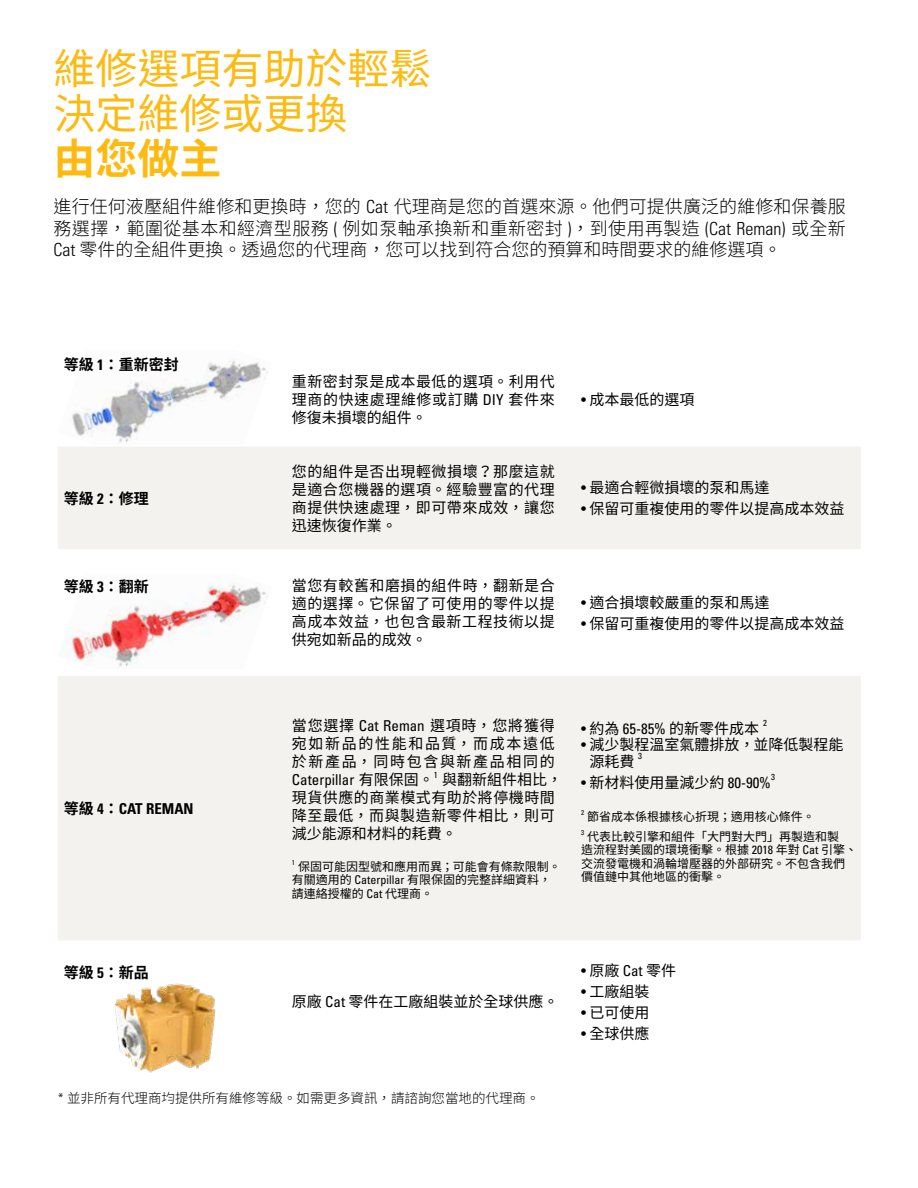
<style>
.page{position:relative;width:918px;height:1188px;background:#fff}
.page>*{position:absolute;margin:0;border:0;box-sizing:border-box;transform-origin:0 0}
.t1{font:42px/45px "Noto Sans CJ Ktc";color:#fdba11}
.t2{font:700 42px "Noto Sans CJ Ktc";color:#fdba11}
.t3{font:300 18px/21.6px "Noto Sans CJ Ktc";color:#000;text-align:justify}
.t4{font:15px/18px "Noto Sans CJ Ktc";letter-spacing:.035em;color:#000;text-align:justify}
.t5{font:15px/16.5px "Noto Sans CJ Ktc";color:#000}
.t6{font:700 15px "Noto Sans CJ Ktc";color:#000}
.t7{font:condensed 15px "Univers LT Std";color:#000}
.t8{font:700 condensed 15px "Univers LT Std";color:#000}
.t9{font:300 13.5px "Noto Sans CJ Ktc";color:#000}
.t10{font:12px/13.5px "Noto Sans CJ Ktc";color:#000}
.t11{font:condensed 8.7px "Univers LT Std";color:#000}
.t12{font:condensed 7.05px "Univers LT Std";color:#000}
.s1{font-family:"Univers LT Std";font-stretch:condensed}
.s2{font-family:"Noto Sans CJ Ktc";font-stretch:normal}
</style>
<div class="page">
<div style="left:58px;top:447px;width:803px;height:102px;background:#f4f2ef"></div>
<div style="left:58px;top:676px;width:803px;height:264px;background:#f4f2ef"></div>
<img style="left:58px;top:583px;width:209px;height:84px">
<img style="left:114px;top:983px;width:102px;height:90px">
<img style="left:72px;top:360px;width:195px;height:82px">
<h1 class="t1" style="left:54px;top:47px;width:379px">維修選項有助於輕鬆決定維修或更換</h1>
<h1 class="t2" style="left:54px;top:135px;width:170px">由您做主</h1>
<p class="t3" style="left:54px;top:196px;width:794px">進行任何液壓組件維修和更換時，您的 <span class="s1">Cat</span> 代理商是您的首選來源。他們可提供廣泛的維修和保養服務選擇，範圍從基本和經濟型服務 <span class="s1">(</span> 例如泵軸承換新和重新密封 <span class="s1">)</span>，到使用再製造 <span class="s1">(Cat Reman)</span> 或全新<span class="s1">Cat</span> 零件的全組件更換。透過您的代理商，您可以找到符合您的預算和時間要求的維修選項。</p>
<p class="t6" style="left:64px;top:356px;width:116px">等級 <span class="s1">1</span>：重新密封</p>
<p class="t6" style="left:64px;top:490px;width:86px">等級 <span class="s1">2</span>：修理</p>
<p class="t4" style="left:292px;top:372px;width:264px">重新密封泵是成本最低的選項。利用代理商的快速處理維修或訂購 <span class="s1">DIY</span> 套件來修復未損壞的組件。</p>
<p class="t4" style="left:292px;top:462px;width:264px">您的組件是否出現輕微損壞？那麼這就是適合您機器的選項。經驗豐富的代理商提供快速處理，即可帶來成效，讓您迅速恢復作業。</p>
<p class="t6" style="left:64px;top:578px;width:86px">等級 <span class="s1">3</span>：翻新</p>
<p class="t4" style="left:292px;top:577px;width:264px">當您有較舊和磨損的組件時，翻新是合適的選擇。它保留了可使用的零件以提高成本效益，也包含最新工程技術以提供宛如新品的成效。</p>
<p class="t5" style="left:581px;top:391px;width:115px"><span class="s1">•</span> 成本最低的選項</p>
<p class="t5" style="left:581px;top:480px;width:190px"><span class="s1">•</span> 最適合輕微損壞的泵和馬達</p>
<p class="t5" style="left:581px;top:501px;width:265px"><span class="s1">•</span> 保留可重複使用的零件以提高成本效益</p>
<p class="t5" style="left:581px;top:594px;width:190px"><span class="s1">•</span> 適合損壞較嚴重的泵和馬達</p>
<p class="t5" style="left:581px;top:615px;width:265px"><span class="s1">•</span> 保留可重複使用的零件以提高成本效益</p>
<p class="t8" style="left:64px;top:800px;width:131px"><span class="s2">等級</span> 4<span class="s2">：</span>CAT REMAN</p>
<p class="t4" style="left:292px;top:717px;width:264px">當您選擇 <span class="s1">Cat Reman</span> 選項時，您將獲得宛如新品的性能和品質，而成本遠低於新產品，同時包含與新產品相同的</p>
<p class="t7" style="left:292px;top:770px;width:143px">Caterpillar <span class="s2">有限保固。</span></p>
<p class="t11" style="left:434px;top:769px;width:5px">1</p>
<p class="t4" style="left:292px;top:771px;width:272px;text-align:left;text-indent:150px">與翻新組件相比，現貨供應的商業模式有助於將停機時間降至最低，而與製造新零件相比，則可減少能源和材料的耗費。</p>
<p class="t12" style="left:292px;top:858px;width:5px">1</p>
<p class="t10" style="left:292px;top:860px;width:270px;text-indent:6px">保固可能因型號和應用而異；可能會有條款限制。有關適用的 <span class="s1">Caterpillar</span> 有限保固的完整詳細資料，請連絡授權的 <span class="s1">Cat</span> 代理商。</p>
<p class="t5" style="left:581px;top:720px;width:180px"><span class="s1">•</span> 約為 <span class="s1">65-85%</span> 的新零件成本</p>
<p class="t11" style="left:763px;top:718px;width:5px">2</p>
<p class="t5" style="left:589px;top:737px;width:256px;text-indent:-8px"><span class="s1">•</span> 減少製程溫室氣體排放，並降低製程能源耗費</p>
<p class="t11" style="left:638px;top:751px;width:5px">3</p>
<p class="t5" style="left:581px;top:774px;width:191px"><span class="s1">•</span> 新材料使用量減少約 <span class="s1">80-90%</span></p>
<p class="t11" style="left:771px;top:772px;width:5px">3</p>
<p class="t12" style="left:581px;top:808px;width:5px">2</p>
<p class="t10" style="left:587px;top:810px;width:229px">節省成本係根據核心折現；適用核心條件。</p>
<p class="t12" style="left:581px;top:828px;width:5px">3</p>
<p class="t10" style="left:581px;top:830px;width:277px;text-indent:6px">代表比較引擎和組件「大門對大門」再製造和製<br>造流程對美國的環境衝擊。根據 <span class="s1">2018</span> 年對 <span class="s1">Cat</span> 引擎、交流發電機和渦輪增壓器的外部研究。不包含我們價值鏈中其他地區的衝擊。</p>
<p class="t6" style="left:64px;top:964px;width:86px">等級 <span class="s1">5</span>：新品</p>
<p class="t5" style="left:292px;top:994px;width:268px">原廠 <span class="s1">Cat</span> 零件在工廠組裝並於全球供應。</p>
<p class="t9" style="left:58px;top:1091px;width:483px"><span class="s1">*</span> 並非所有代理商均提供所有維修等級。如需更多資訊，請諮詢您當地的代理商。</p>
<p class="t7" style="left:581px;top:961px;width:96px">• <span class="s2">原廠</span> Cat <span class="s2">零件</span></p>
<p class="t4" style="left:581px;top:983px;width:70px"><span class="s1">•</span> 工廠組裝</p>
<p class="t4" style="left:581px;top:1004px;width:70px"><span class="s1">•</span> 已可使用</p>
<p class="t4" style="left:581px;top:1025px;width:70px"><span class="s1">•</span> 全球供應</p>
</div>
